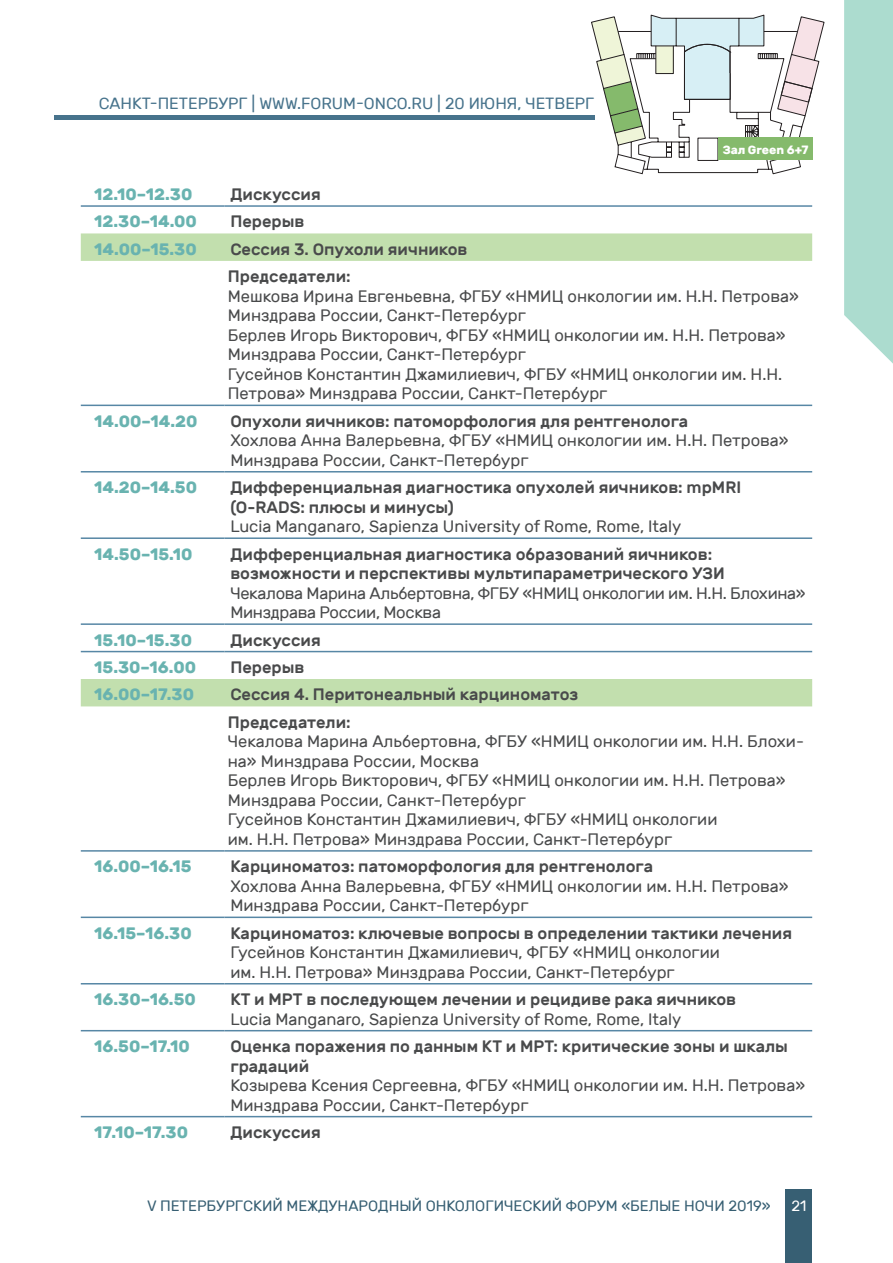
<style>
.page{position:relative;width:893px;height:1263px;background:#fff}
.page>*{position:absolute;margin:0;border:0;box-sizing:border-box;transform-origin:0 0}
.t1{font:16.5px/19.5px "Rubik";color:#494a4b}
.t2{font:500 16.5px/19.5px "Rubik";color:#494a4b}
.t3{font:700 16.5px "Rubik";color:#69b3b0}
.t4{font:16.5px/19.5px "Rubik";letter-spacing:-.02em;color:#494a4b}
.t5{font:16.2px "Rubik";color:#47738c}
.t6{font:15px "Rubik";color:#375f73}
.t7{font:15px "Rubik";color:#fff}
.t8{font:700 12px "Rubik";color:#fff}
</style>
<div class="page">
<svg style="left:844px;top:0;width:49px;height:364px;background:#b1ded2"></svg>
<div style="left:786px;top:1189px;width:26px;height:74px;background:#375f73"></div>
<hr style="left:54px;top:115px;width:540px;height:4px;background:#47738c">
<svg style="left:591px;top:15px;width:233px;height:159px"></svg>
<div style="left:718px;top:138px;width:95px;height:22px;background:#85ba6c"></div>
<svg style="left:81px;top:233px;width:731px;height:473px"></svg>
<hr style="left:81px;top:205px;width:143px;height:2px;background:#5787a5">
<hr style="left:224px;top:205px;width:588px;height:2px;background:#5787a5">
<hr style="left:81px;top:405px;width:143px;height:1px;background:#5787a5">
<hr style="left:224px;top:405px;width:588px;height:1px;background:#5787a5">
<hr style="left:81px;top:471px;width:143px;height:1px;background:#5787a5">
<hr style="left:224px;top:471px;width:588px;height:1px;background:#5787a5">
<hr style="left:81px;top:537px;width:143px;height:2px;background:#5787a5">
<hr style="left:224px;top:537px;width:588px;height:2px;background:#5787a5">
<hr style="left:81px;top:651px;width:143px;height:1px;background:#5787a5">
<hr style="left:224px;top:651px;width:588px;height:1px;background:#5787a5">
<hr style="left:81px;top:850px;width:143px;height:2px;background:#5787a5">
<hr style="left:224px;top:850px;width:588px;height:2px;background:#5787a5">
<hr style="left:81px;top:916px;width:143px;height:2px;background:#5787a5">
<hr style="left:224px;top:916px;width:588px;height:2px;background:#5787a5">
<hr style="left:81px;top:983px;width:143px;height:1px;background:#5787a5">
<hr style="left:224px;top:983px;width:588px;height:1px;background:#5787a5">
<hr style="left:81px;top:1030px;width:143px;height:1px;background:#5787a5">
<hr style="left:224px;top:1030px;width:588px;height:1px;background:#5787a5">
<hr style="left:81px;top:1116px;width:143px;height:1px;background:#5787a5">
<hr style="left:224px;top:1116px;width:588px;height:1px;background:#5787a5">
<hr style="left:81px;top:623px;width:143px;height:2px;background:#5787a5">
<hr style="left:224px;top:623px;width:588px;height:2px;background:#5787a5">
<p class="t5" style="left:99px;top:95px;width:497px">САНКТ-ПЕТЕРБУРГ | WWW.FORUM-ONCO.RU | 20 ИЮНЯ, ЧЕТВЕРГ</p>
<p class="t8" style="left:723px;top:143px;width:87px">Зал Green 6+7</p>
<p class="t3" style="left:94px;top:185px;width:100px">12.10–12.30</p>
<p class="t2" style="left:230px;top:185px;width:92px">Дискуссия</p>
<p class="t3" style="left:94px;top:212px;width:104px">12.30–14.00</p>
<p class="t2" style="left:230px;top:212px;width:76px">Перерыв</p>
<p class="t3" style="left:94px;top:239px;width:104px">14.00–15.30</p>
<p class="t2" style="left:228px;top:236px;width:241px;line-height:27.5px">Сессия 3. Опухоли яичников<br>Председатели:</p>
<p class="t1" style="left:228px;top:287px;width:573px">Мешкова Ирина Евгеньевна, ФГБУ «НМИЦ онкологии им. Н.Н. Петрова» Минздрава России, Санкт-Петербург<br>Берлев Игорь Викторович, ФГБУ «НМИЦ онкологии им. Н.Н. Петрова» Минздрава России, Санкт-Петербург<br>Гусейнов Константин Джамилиевич, ФГБУ «НМИЦ онкологии им. Н.Н.<br>Петрова» Минздрава России, Санкт-Петербург</p>
<p class="t3" style="left:94px;top:411px;width:105px">14.00–14.20</p>
<p class="t2" style="left:230px;top:412px;width:459px">Опухоли яичников: патоморфология для рентгенолога</p>
<p class="t1" style="left:230px;top:431px;width:560px">Хохлова Анна Валерьевна, ФГБУ «НМИЦ онкологии им. Н.Н. Петрова»<br>Минздрава России, Санкт-Петербург</p>
<p class="t3" style="left:94px;top:478px;width:104px">14.20–14.50</p>
<p class="t2" style="left:230px;top:478px;width:512px">Дифференциальная диагностика опухолей яичников: mpMRI (O-RADS: плюсы и минусы)</p>
<p class="t1" style="left:230px;top:517px;width:453px">Lucia Manganaro, Sapienza University of Rome, Rome, Italy</p>
<p class="t3" style="left:94px;top:544px;width:100px">14.50–15.10</p>
<p class="t2" style="left:230px;top:544px;width:496px">Дифференциальная диагностика образований яичников: возможности и перспективы мультипараметрического УЗИ</p>
<p class="t4" style="left:230px;top:583px;width:577px">Чекалова Марина Альбертовна, ФГБУ «НМИЦ онкологии им. Н.Н. Блохина»<br>Минздрава России, Москва</p>
<p class="t3" style="left:94px;top:630px;width:99px">15.10–15.30</p>
<p class="t2" style="left:230px;top:630px;width:92px">Дискуссия</p>
<p class="t3" style="left:94px;top:658px;width:103px">15.30–16.00</p>
<p class="t2" style="left:230px;top:658px;width:76px">Перерыв</p>
<p class="t3" style="left:94px;top:685px;width:101px">16.00–17.30</p>
<p class="t2" style="left:228px;top:681px;width:352px;line-height:27.5px">Сессия 4. Перитонеальный карциноматоз<br>Председатели:</p>
<p class="t1" style="left:228px;top:732px;width:578px">Чекалова Марина Альбертовна, ФГБУ «НМИЦ онкологии им. Н.Н. Блохи&shy;на» Минздрава России, Москва<br>Берлев Игорь Викторович, ФГБУ «НМИЦ онкологии им. Н.Н. Петрова» Минздрава России, Санкт-Петербург<br>Гусейнов Константин Джамилиевич, ФГБУ «НМИЦ онкологии<br>им. Н.Н. Петрова» Минздрава России, Санкт-Петербург</p>
<p class="t3" style="left:94px;top:857px;width:99px">16.00–16.15</p>
<p class="t2" style="left:230px;top:857px;width:424px">Карциноматоз: патоморфология для рентгенолога</p>
<p class="t1" style="left:230px;top:877px;width:560px">Хохлова Анна Валерьевна, ФГБУ «НМИЦ онкологии им. Н.Н. Петрова»<br>Минздрава России, Санкт-Петербург</p>
<p class="t3" style="left:94px;top:923px;width:99px">16.15–16.30</p>
<p class="t2" style="left:230px;top:923px;width:563px">Карциноматоз: ключевые вопросы в определении тактики лечения</p>
<p class="t1" style="left:230px;top:943px;width:491px">Гусейнов Константин Джамилиевич, ФГБУ «НМИЦ онкологии им. Н.Н. Петрова» Минздрава России, Санкт-Петербург</p>
<p class="t3" style="left:94px;top:990px;width:103px">16.30–16.50</p>
<p class="t2" style="left:230px;top:990px;width:507px">КТ и МРТ в последующем лечении и рецидиве рака яичников</p>
<p class="t1" style="left:230px;top:1009px;width:453px">Lucia Manganaro, Sapienza University of Rome, Rome, Italy</p>
<p class="t3" style="left:94px;top:1037px;width:97px">16.50–17.10</p>
<p class="t2" style="left:230px;top:1037px;width:559px">Оценка поражения по данным КТ и МРТ: критические зоны и шкалы градаций</p>
<p class="t1" style="left:230px;top:1076px;width:576px">Козырева Ксения Сергеевна, ФГБУ «НМИЦ онкологии им. Н.Н. Петрова»<br>Минздрава России, Санкт-Петербург</p>
<p class="t3" style="left:94px;top:1123px;width:95px">17.10–17.30</p>
<p class="t2" style="left:230px;top:1123px;width:92px">Дискуссия</p>
<p class="t6" style="left:147px;top:1198px;width:625px">V ПЕТЕРБУРГСКИЙ МЕЖДУНАРОДНЫЙ ОНКОЛОГИЧЕСКИЙ ФОРУМ «БЕЛЫЕ НОЧИ 2019»</p>
<p class="t7" style="left:791px;top:1198px;width:17px">21</p>
</div>
